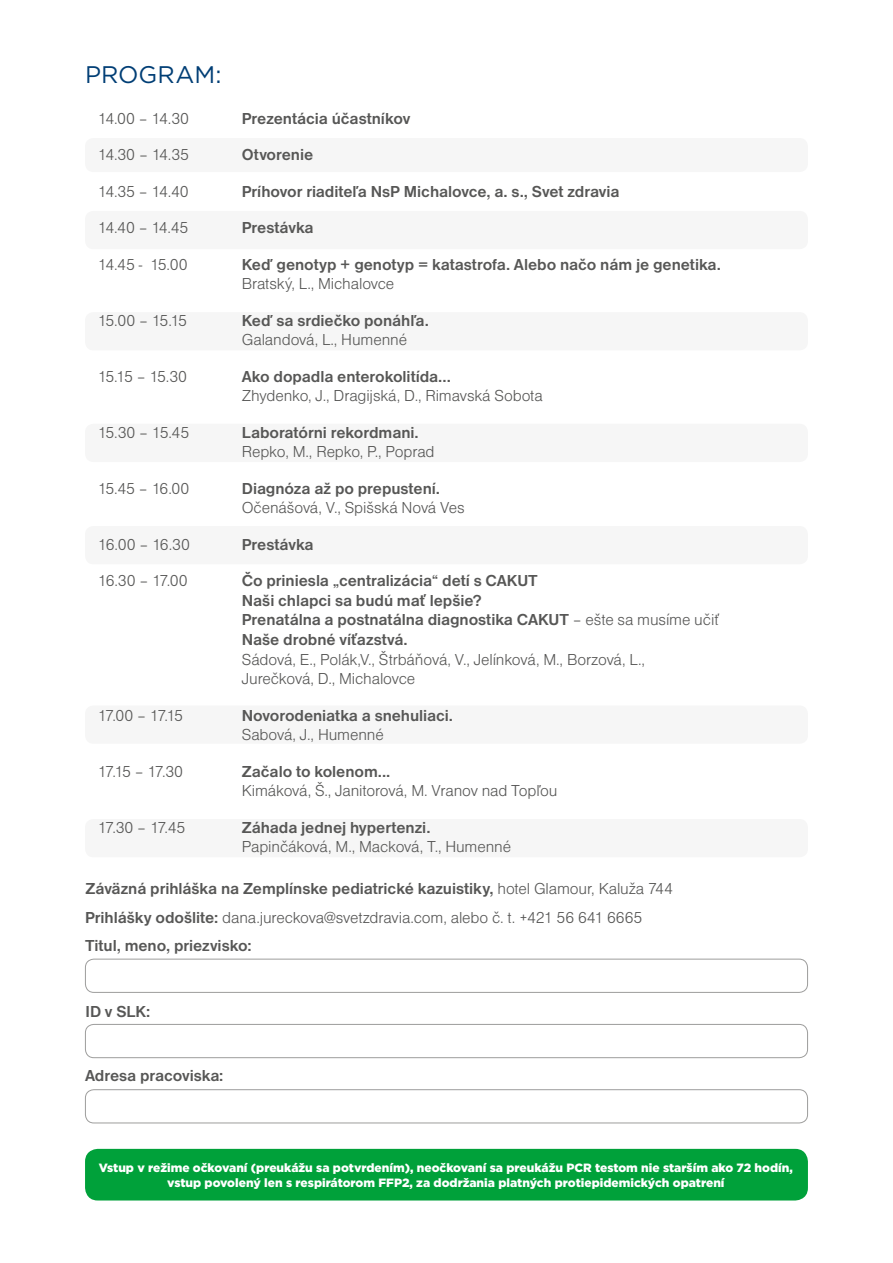
<style>
.page{position:relative;width:893px;height:1263px;background:#fff}
.page>*{position:absolute;margin:0;border:0;box-sizing:border-box;transform-origin:0 0}
.t1{font:24px "Gotham";color:#003e75}
.t2{font:700 16.5px/19.5px "Nimbus Sans DOT";letter-spacing:-.005em;color:#575756}
.t3{font:16.5px/19.5px "Nimbus Sans DOT Ligh";letter-spacing:-.01em;color:#575756}
.t4{font:900 12px/14.4px "Gotham";color:#fff;text-align:center}
.s1{font-family:"Nimbus Sans DOT Ligh";font-weight:400}
.s2{font-family:"Nimbus Sans DOT";font-weight:700}
</style>
<div class="page">
<div style="left:85px;top:211px;width:723px;height:38px;background:#f6f6f6;border-radius:9px"></div>
<div style="left:85px;top:312px;width:723px;height:38px;background:#f6f6f6;border-radius:9px"></div>
<div style="left:85px;top:424px;width:723px;height:38px;background:#f6f6f6;border-radius:9px"></div>
<div style="left:85px;top:526px;width:723px;height:38px;background:#f6f6f6;border-radius:9px"></div>
<div style="left:85px;top:705px;width:723px;height:39px;background:#f6f6f6;border-radius:9px"></div>
<div style="left:85px;top:819px;width:723px;height:38px;background:#f6f6f6;border-radius:9px"></div>
<div style="left:85px;top:138px;width:723px;height:34px;background:#f6f6f6;border-radius:9px"></div>
<div style="left:85px;top:959px;width:723px;height:34px;border:1px solid #9d9d9c;border-radius:9px"></div>
<div style="left:85px;top:1024px;width:723px;height:34px;border:1px solid #9d9d9c;border-radius:9px"></div>
<div style="left:85px;top:1089px;width:723px;height:34px;border:1px solid #9d9d9c;border-radius:9px"></div>
<div style="left:85px;top:1149px;width:723px;height:51px;background:#00a13a;border-radius:13px"></div>
<h1 class="t1" style="left:85px;top:59px;width:138px">PROGRAM:</h1>
<p class="t3" style="left:98px;top:109px;width:93px">14.00 – 14.30</p>
<p class="t2" style="left:242px;top:109px;width:170px">Prezentácia účastníkov</p>
<p class="t3" style="left:98px;top:145px;width:93px">14.30 – 14.35</p>
<p class="t2" style="left:242px;top:145px;width:73px">Otvorenie</p>
<p class="t3" style="left:98px;top:182px;width:92px">14.35 – 14.40</p>
<p class="t2" style="left:242px;top:182px;width:379px">Príhovor riaditeľa NsP Michalovce, a. s., Svet zdravia</p>
<p class="t3" style="left:98px;top:218px;width:92px">14.40 – 14.45</p>
<p class="t2" style="left:242px;top:218px;width:73px">Prestávka</p>
<p class="t3" style="left:98px;top:255px;width:91px">14.45 - 15.00</p>
<p class="t2" style="left:242px;top:255px;width:481px">Keď genotyp + genotyp = katastrofa. Alebo načo nám je genetika.</p>
<p class="t3" style="left:242px;top:274px;width:154px">Bratský, L., Michalovce</p>
<p class="t3" style="left:98px;top:311px;width:91px">15.00 – 15.15</p>
<p class="t2" style="left:242px;top:311px;width:189px">Keď sa srdiečko ponáhľa.</p>
<p class="t3" style="left:242px;top:330px;width:167px">Galandová, L., Humenné</p>
<p class="t3" style="left:98px;top:367px;width:91px">15.15 – 15.30</p>
<p class="t2" style="left:242px;top:367px;width:211px">Ako dopadla enterokolitída...</p>
<p class="t3" style="left:242px;top:386px;width:302px">Zhydenko, J., Dragijská, D., Rimavská Sobota</p>
<p class="t3" style="left:98px;top:423px;width:93px">15.30 – 15.45</p>
<p class="t2" style="left:242px;top:423px;width:178px">Laboratórni rekordmani.</p>
<p class="t3" style="left:242px;top:442px;width:194px">Repko, M., Repko, P., Poprad</p>
<p class="t3" style="left:98px;top:479px;width:93px">15.45 – 16.00</p>
<p class="t2" style="left:242px;top:479px;width:200px">Diagnóza až po prepustení.</p>
<p class="t3" style="left:242px;top:498px;width:224px">Očenášová, V., Spišská Nová Ves</p>
<p class="t3" style="left:98px;top:535px;width:94px">16.00 – 16.30</p>
<p class="t2" style="left:242px;top:535px;width:73px">Prestávka</p>
<p class="t3" style="left:98px;top:571px;width:91px">16.30 – 17.00</p>
<p class="t2" style="left:242px;top:571px;width:478px">Čo priniesla „centralizácia“ detí s CAKUT<br>Naši chlapci sa budú mať lepšie?<br>Prenatálna a postnatálna diagnostika CAKUT <span class="s1">– ešte sa musíme učiť </span>Naše drobné víťazstvá.</p>
<p class="t3" style="left:242px;top:649px;width:405px">Sádová, E., Polák,V., Štrbáňová, V., Jelínková, M., Borzová, L.,<br>Jurečková, D., Michalovce</p>
<p class="t3" style="left:98px;top:705px;width:87px">17.00 – 17.15</p>
<p class="t2" style="left:242px;top:705px;width:213px">Novorodeniatka a snehuliaci.</p>
<p class="t3" style="left:242px;top:725px;width:143px">Sabová, J., Humenné</p>
<p class="t3" style="left:98px;top:761px;width:87px">17.15 – 17.30</p>
<p class="t2" style="left:242px;top:761px;width:150px">Začalo to kolenom...</p>
<p class="t3" style="left:242px;top:781px;width:317px">Kimáková, Š., Janitorová, M. Vranov nad Topľou</p>
<p class="t3" style="left:98px;top:817px;width:89px">17.30 – 17.45</p>
<p class="t2" style="left:242px;top:817px;width:190px">Záhada jednej hypertenzi.</p>
<p class="t3" style="left:242px;top:837px;width:271px">Papinčáková, M., Macková, T., Humenné</p>
<p class="t2" style="left:86px;top:879px;width:589px">Záväzná prihláška na Zemplínske pediatrické kazuistiky, <span class="s1">hotel Glamour, Kaluža 744</span></p>
<p class="t3" style="left:85px;top:908px;width:559px"><span class="s2">Prihlášky odošlite:</span> dana.jureckova@svetzdravia.com, alebo č. t. +421 56 641 6665</p>
<p class="t2" style="left:85px;top:936px;width:168px">Titul, meno, priezvisko:</p>
<p class="t2" style="left:86px;top:1001px;width:66px">ID v SLK:</p>
<p class="t2" style="left:85px;top:1066px;width:140px">Adresa pracoviska:</p>
<p class="t4" style="left:99px;top:1161px;width:696px">Vstup v režime očkovaní (preukážu sa potvrdením), neočkovaní sa preukážu PCR testom nie starším ako 72 hodín, vstup povolený len s respirátorom FFP2, za dodržania platných protiepidemických opatrení</p>
</div>
